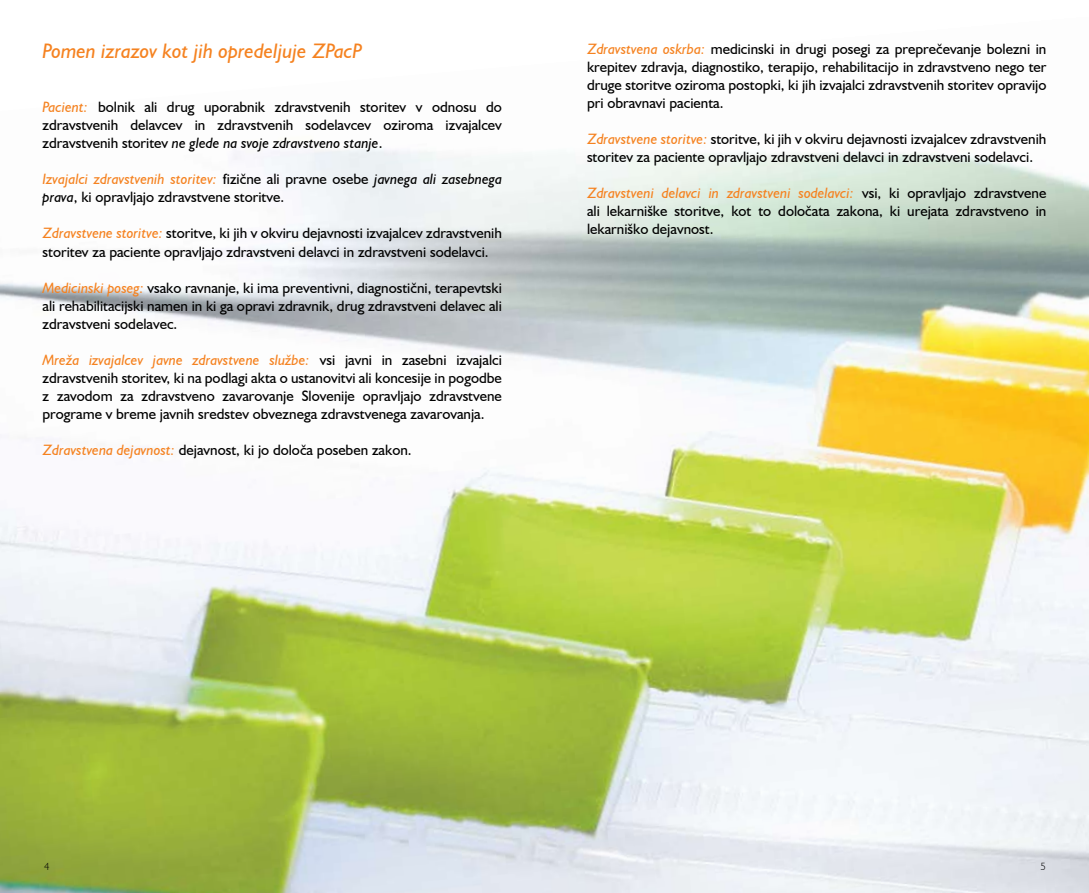
<style>
.page{position:relative;width:1089px;height:893px;background:#fff}
.page>*{position:absolute;margin:0;border:0;box-sizing:border-box;transform-origin:0 0}
.t1{font:italic 21px "Humanist 521 BT";color:#f58220}
.t2{font:15px/18px "Humanist 521 BT";color:#000;text-align:justify}
.t3{font:300 10.5px "Humanist 521 BT";color:#000}
.s1{font-style:italic;color:#f58220}
.s2{font-style:italic}
</style>
<div class="page">
<img style="left:0;top:149px;width:1089px;height:744px">
<h1 class="t1" style="left:43px;top:38px;width:321px">Pomen izrazov kot jih opredeljuje ZPacP</h1>
<p class="t2" style="left:43px;top:98px;width:461px"><span class="s1">Pacient:</span> bolnik ali drug uporabnik zdravstvenih storitev v odnosu do zdravstvenih delavcev in zdravstvenih sodelavcev oziroma izvajalcev zdravstvenih storitev <span class="s2">ne glede na svoje zdravstveno stanje</span>.</p>
<p class="t2" style="left:43px;top:170px;width:461px"><span class="s1">Izvajalci zdravstvenih storitev:</span> fizične ali pravne osebe <span class="s2">javnega ali zasebnega prava</span>, ki opravljajo zdravstvene storitve.</p>
<p class="t2" style="left:43px;top:224px;width:461px"><span class="s1">Zdravstvene storitve:</span> storitve, ki jih v okviru dejavnosti izvajalcev zdravstvenih storitev za paciente opravljajo zdravstveni delavci in zdravstveni sodelavci.</p>
<p class="t2" style="left:43px;top:278px;width:461px"><span class="s1">Medicinski poseg:</span> vsako ravnanje, ki ima preventivni, diagnostični, terapevtski ali rehabilitacijski namen in ki ga opravi zdravnik, drug zdravstveni delavec ali zdravstveni sodelavec.</p>
<p class="t2" style="left:43px;top:350px;width:461px"><span class="s1">Mreža izvajalcev javne zdravstvene službe:</span> vsi javni in zasebni izvajalci zdravstvenih storitev, ki na podlagi akta o ustanovitvi ali koncesije in pogodbe z zavodom za zdravstveno zavarovanje Slovenije opravljajo zdravstvene programe v breme javnih sredstev obveznega zdravstvenega zavarovanja.</p>
<p class="t2" style="left:43px;top:440px;width:370px"><span class="s1">Zdravstvena dejavnost:</span> dejavnost, ki jo določa poseben zakon.</p>
<p class="t2" style="left:587px;top:40px;width:461px"><span class="s1">Zdravstvena oskrba:</span> medicinski in drugi posegi za preprečevanje bolezni in krepitev zdravja, diagnostiko, terapijo, rehabilitacijo in zdravstveno nego ter druge storitve oziroma postopki, ki jih izvajalci zdravstvenih storitev opravijo pri obravnavi pacienta.</p>
<p class="t2" style="left:587px;top:130px;width:461px"><span class="s1">Zdravstvene storitve:</span> storitve, ki jih v okviru dejavnosti izvajalcev zdravstvenih storitev za paciente opravljajo zdravstveni delavci in zdravstveni sodelavci.</p>
<p class="t2" style="left:587px;top:184px;width:461px"><span class="s1">Zdravstveni delavci in zdravstveni sodelavci:</span> vsi, ki opravljajo zdravstvene ali lekarniške storitve, kot to določata zakona, ki urejata zdravstveno in lekarniško dejavnost.</p>
<p class="t3" style="left:44px;top:860px;width:7px">4</p>
<p class="t3" style="left:1040px;top:860px;width:7px">5</p>
</div>
